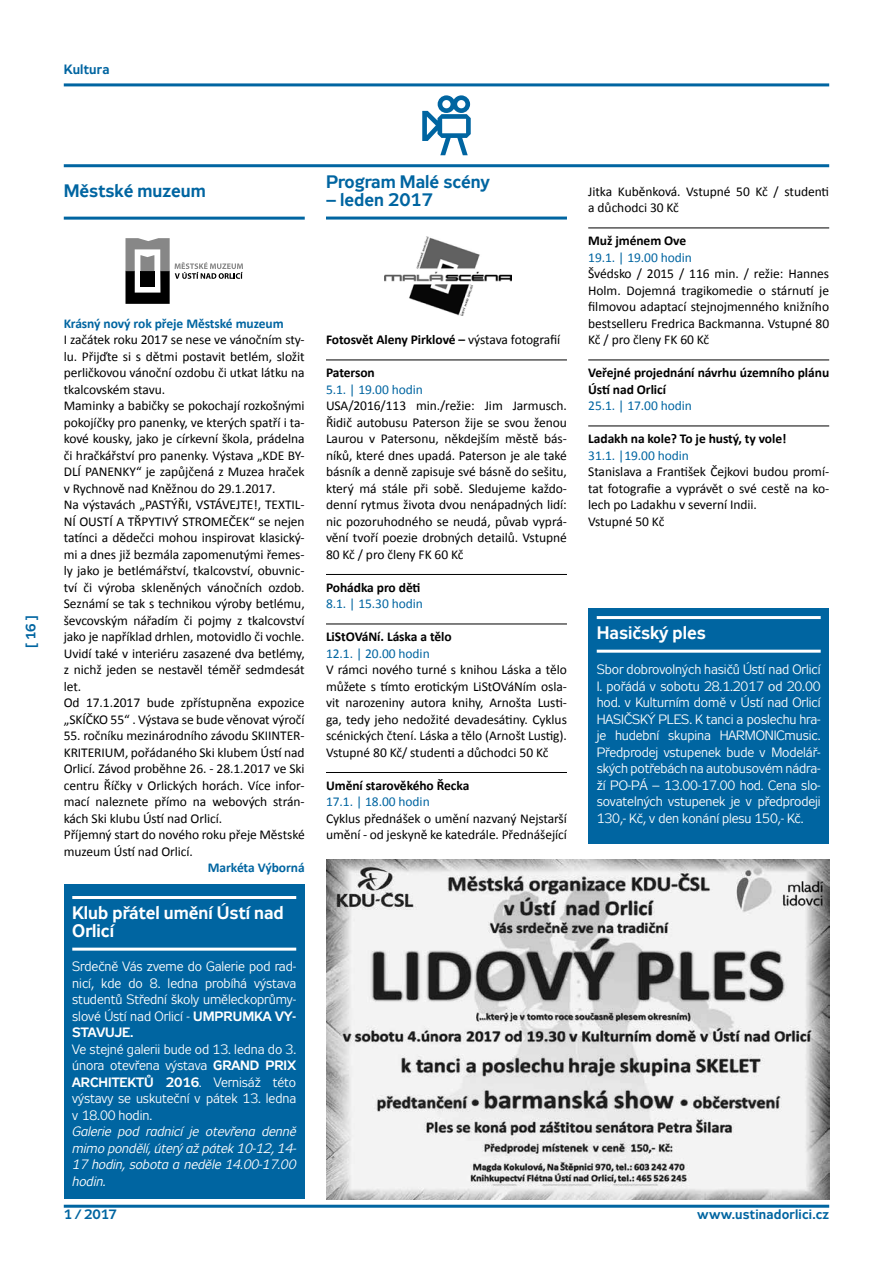
<style>
.page{position:relative;width:893px;height:1263px;background:#fff}
.page>*{position:absolute;margin:0;border:0;box-sizing:border-box;transform-origin:0 0}
.t1{font:700 18px/18px "Zeppelin 31";color:#fff}
.t2{font:700 18px "Zeppelin 31";color:#0065a1}
.t3{font:13.5px/16.5px "Calibri";letter-spacing:-.005em;color:#000}
.t4{font:13.5px/16.5px "Zeppelin 31";letter-spacing:-.005em;color:#fff;text-align:justify}
.t5{font:700 13.5px/16.5px "Calibri";letter-spacing:-.005em;color:#000}
.t6{font:13.5px "Calibri";letter-spacing:-.005em;color:#0065a1}
.t7{font:italic 13.5px/16.5px "Zeppelin 31";letter-spacing:-.005em;color:#fff;text-align:justify}
.t8{font:700 13.5px "Calibri";letter-spacing:-.005em;color:#0065a1}
.t9{font:700 13.5px "Zeppelin 31";letter-spacing:.015em;color:#0065a1}
.s1{font-weight:700}
.s2{font-weight:400}
</style>
<div class="page">
<hr style="left:64px;top:1205px;width:765px;height:3px;background:#0065a1">
<hr style="left:64px;top:83px;width:765px;height:3px;background:#0065a1">
<hr style="left:64px;top:164px;width:765px;height:3px;background:#0065a1">
<svg style="left:422px;top:95px;width:49px;height:60px"></svg>
<hr style="left:64px;top:217px;width:241px;height:3px;background:#0065a1">
<svg style="left:125px;top:238px;width:118px;height:66px"></svg>
<div style="left:588px;top:609px;width:241px;height:235px;background:#0065a1"></div>
<hr style="left:597px;top:616px;width:224px;height:3px;background:#fff">
<hr style="left:597px;top:650px;width:224px;height:3px;background:#fff">
<div style="left:64px;top:884px;width:241px;height:315px;background:#0065a1"></div>
<hr style="left:72px;top:896px;width:224px;height:3px;background:#fff">
<hr style="left:72px;top:948px;width:224px;height:3px;background:#fff">
<hr style="left:326px;top:217px;width:241px;height:3px;background:#0065a1">
<hr style="left:326px;top:360px;width:241px;height:1px;background:#000">
<hr style="left:326px;top:574px;width:241px;height:1px;background:#000">
<hr style="left:326px;top:624px;width:241px;height:1px;background:#000">
<hr style="left:326px;top:772px;width:241px;height:1px;background:#000">
<img style="left:384px;top:236px;width:127px;height:79px">
<img style="left:326px;top:860px;width:503px;height:339px">
<hr style="left:588px;top:228px;width:241px;height:1px;background:#000">
<hr style="left:588px;top:360px;width:241px;height:1px;background:#000">
<hr style="left:588px;top:426px;width:241px;height:1px;background:#000">
<p class="t9" style="left:64px;top:61px;width:47px">Kultura</p>
<p class="t9" style="left:23px;top:647px;width:34px;rotate:-90deg">[ 16 ]</p>
<h1 class="t2" style="left:64px;top:181px;width:144px">Městské muzeum</h1>
<p class="t8" style="left:64px;top:315px;width:221px">Krásný nový rok přeje Městské muzeum</p>
<p class="t3" style="left:64px;top:332px;width:242px">I začátek roku 2017 se nese ve vánočním sty&shy;lu. Přijďte si s dětmi postavit betlém, složit perličkovou vánoční ozdobu či utkat látku na tkalcovském stavu.<br>Maminky a babičky se pokochají rozkošnými pokojíčky pro panenky, ve kterých spatří i ta&shy;kové kousky, jako je církevní škola, prádelna či hračkářství pro panenky. Výstava „KDE BY-DLÍ PANENKY“ je zapůjčená z Muzea hraček v Rychnově nad Kněžnou do 29.1.2017.<br>Na výstavách „PASTÝŘI, VSTÁVEJTE!, TEXTIL-NÍ OUSTÍ A TŘPYTIVÝ STROMEČEK“ se nejen tatínci a dědečci mohou inspirovat klasický&shy;mi a dnes již bezmála zapomenutými řemes&shy;ly jako je betlémářství, tkalcovství, obuvnic&shy;tví či výroba skleněných vánočních ozdob.<br>Seznámí se tak s technikou výroby betlému, ševcovským nářadím či pojmy z tkalcovství jako je například drhlen, motovidlo či vochle.<br>Uvidí také v interiéru zasazené dva betlémy, z nichž jeden se nestavěl téměř sedmdesát let.<br>Od 17.1.2017 bude zpřístupněna expozice „SKÍČKO 55“ . Výstava se bude věnovat výročí</p>
<p class="t3" style="left:64px;top:728px;width:242px">55. ročníku mezinárodního závodu SKIINTER-KRITERIUM, pořádaného Ski klubem Ústí nad Orlicí. Závod proběhne 26. - 28.1.2017 ve Ski centru Říčky v Orlických horách. Více infor&shy;mací naleznete přímo na webových strán&shy;kách Ski klubu Ústí nad Orlicí.<br>Příjemný start do nového roku přeje Městské muzeum Ústí nad Orlicí.</p>
<p class="t8" style="left:208px;top:859px;width:98px">Markéta Výborná</p>
<h1 class="t1" style="left:72px;top:905px;width:213px">Klub přátel umění Ústí nad<br>Orlicí</h1>
<p class="t4" style="left:72px;top:960px;width:225px">Srdečně Vás zveme do Galerie pod rad&shy;nicí, kde do 8. ledna probíhá výstava studentů Střední školy uměleckoprůmy&shy;slové Ústí nad Orlicí - <span class="s1">UMPRUMKA VY-STAVUJE.</span></p>
<p class="t4" style="left:72px;top:1042px;width:225px">Ve stejné galerii bude od 13. ledna do 3. února otevřena výstava <span class="s1">GRAND PRIX ARCHITEKTŮ 2016</span>. Vernisáž této výstavy se uskuteční v pátek 13. ledna v 18.00 hodin.</p>
<p class="t7" style="left:72px;top:1125px;width:225px">Galerie pod radnicí je otevřena denně mimo pondělí, úterý až pátek 10-12, 14- 17 hodin, sobota a neděle 14.00-17.00 hodin.</p>
<p class="t9" style="left:64px;top:1206px;width:54px">1 / 2017</p>
<h1 class="t2" style="left:326px;top:171px;width:165px">Program Malé scény</h1>
<h1 class="t2" style="left:326px;top:189px;width:108px">– leden 2017</h1>
<p class="t5" style="left:326px;top:332px;width:236px">Fotosvět Aleny Pirklové – <span class="s2">výstava fotografií</span></p>
<p class="t5" style="left:326px;top:365px;width:50px">Paterson</p>
<p class="t6" style="left:326px;top:381px;width:98px">5.1. | 19.00 hodin</p>
<p class="t3" style="left:326px;top:398px;width:242px;text-align:justify">USA/2016/113 min./režie: Jim Jarmusch.<br>Řidič autobusu Paterson žije se svou ženou Laurou v Patersonu, někdejším městě bás&shy;níků, které dnes upadá. Paterson je ale také básník a denně zapisuje své básně do sešitu, který má stále při sobě. Sledujeme každo&shy;denní rytmus života dvou nenápadných lidí: nic pozoruhodného se neudá, půvab vyprá&shy;vění tvoří poezie drobných detailů. Vstupné 80 Kč / pro členy FK 60 Kč</p>
<p class="t5" style="left:326px;top:579px;width:96px">Pohádka pro děti</p>
<p class="t6" style="left:326px;top:595px;width:98px">8.1. | 15.30 hodin</p>
<p class="t5" style="left:326px;top:628px;width:127px">LiStOVáNí. Láska a tělo</p>
<p class="t6" style="left:326px;top:645px;width:105px">12.1. | 20.00 hodin</p>
<p class="t3" style="left:326px;top:662px;width:242px;text-align:justify">V rámci nového turné s knihou Láska a tělo můžete s tímto erotickým LiStOVáNím osla&shy;vit narozeniny autora knihy, Arnošta Lusti&shy;ga, tedy jeho nedožité devadesátiny. Cyklus scénických čtení. Láska a tělo (Arnošt Lustig).<br>Vstupné 80 Kč/ studenti a důchodci 50 Kč</p>
<p class="t5" style="left:326px;top:777px;width:145px">Umění starověkého Řecka</p>
<p class="t6" style="left:326px;top:793px;width:105px">17.1. | 18.00 hodin</p>
<p class="t3" style="left:326px;top:810px;width:242px">Cyklus přednášek o umění nazvaný Nejstarší umění - od jeskyně ke katedrále. Přednášející</p>
<p class="t3" style="left:588px;top:183px;width:242px">Jitka Kuběnková. Vstupné 50 Kč / studenti a důchodci 30 Kč</p>
<p class="t5" style="left:588px;top:233px;width:100px">Muž jménem Ove</p>
<p class="t6" style="left:588px;top:249px;width:105px">19.1. | 19.00 hodin</p>
<p class="t3" style="left:588px;top:266px;width:242px;text-align:justify">Švédsko / 2015 / 116 min. / režie: Hannes Holm. Dojemná tragikomedie o stárnutí je filmovou adaptací stejnojmenného knižního bestselleru Fredrica Backmanna. Vstupné 80<br>Kč / pro členy FK 60 Kč</p>
<p class="t5" style="left:588px;top:365px;width:242px">Veřejné projednání návrhu územního plánu<br>Ústí nad Orlicí</p>
<p class="t6" style="left:588px;top:397px;width:105px">25.1. | 17.00 hodin</p>
<p class="t5" style="left:588px;top:430px;width:200px">Ladakh na kole? To je hustý, ty vole!</p>
<p class="t6" style="left:588px;top:447px;width:102px">31.1. |19.00 hodin</p>
<p class="t3" style="left:588px;top:464px;width:242px">Stanislava a František Čejkovi budou promí&shy;tat fotografie a vyprávět o své cestě na ko&shy;lech po Ladakhu v severní Indii.<br>Vstupné 50 Kč</p>
<h1 class="t1" style="left:597px;top:625px;width:111px">Hasičský ples</h1>
<p class="t4" style="left:597px;top:663px;width:225px">Sbor dobrovolných hasičů Ústí nad Orlicí I. pořádá v sobotu 28.1.2017 od 20.00 hod. v Kulturním domě v Ústí nad Orlicí HASIČSKÝ PLES. K tanci a poslechu hra&shy;je hudební skupina HARMONICmusic.<br>Předprodej vstupenek bude v Modelář&shy;ských potřebách na autobusovém nádra&shy;ží PO-PÁ – 13.00-17.00 hod. Cena slo&shy;sovatelných vstupenek je v předprodeji 130,- Kč, v den konání plesu 150,- Kč.</p>
<p class="t9" style="left:698px;top:1206px;width:133px">www.ustinadorlici.cz</p>
</div>
